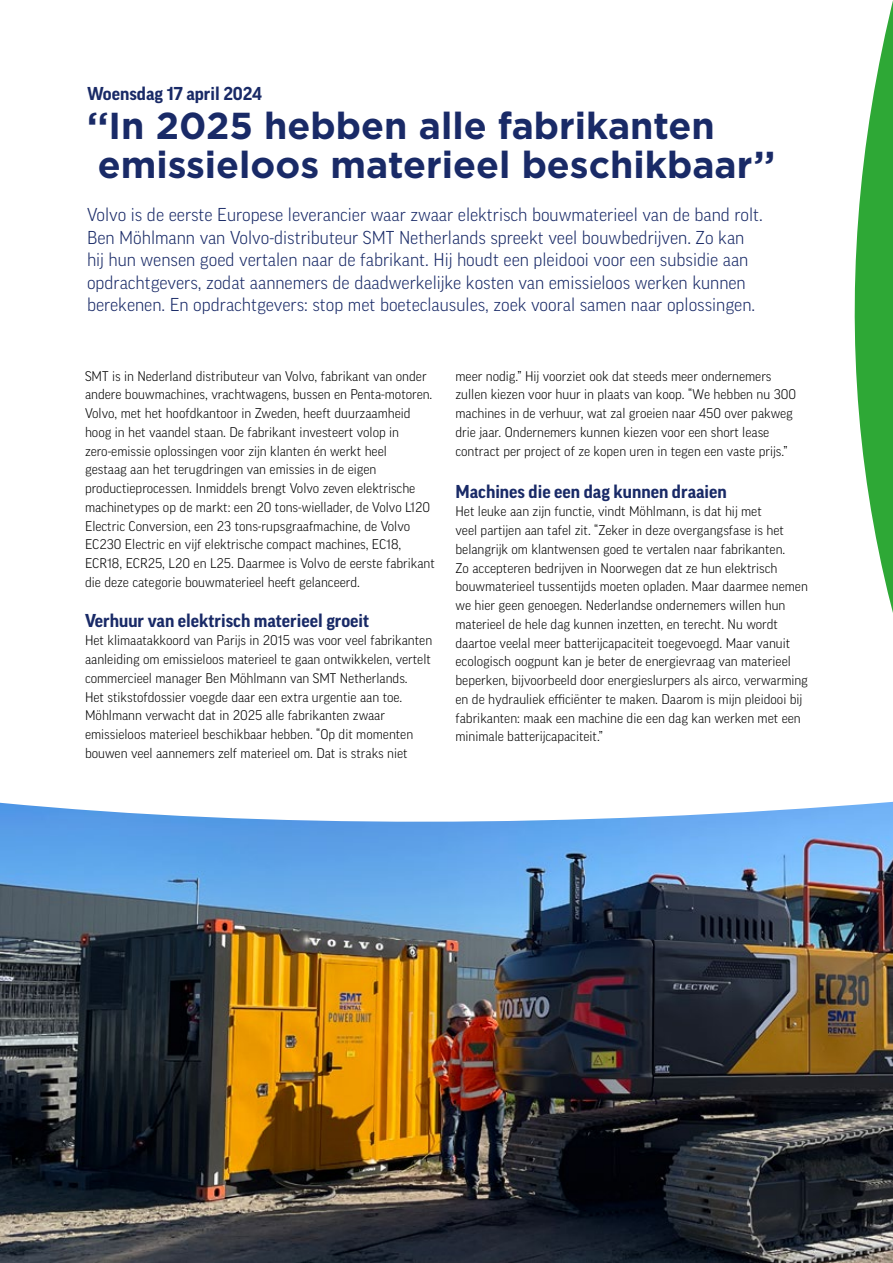
<style>
.page{position:relative;width:893px;height:1263px;background:#fff}
.page>*{position:absolute;margin:0;border:0;box-sizing:border-box;transform-origin:0 0}
.t1{font:700 37.5px/39px "Gotham";color:#192a67}
.t2{font:300 18px/22.5px "Good Pro";color:#192a67}
.t3{font:700 18px "Good Pro";color:#192a67}
.t4{font:300 13.5px/18.8px "Good Pro";color:#000}
</style>
<div class="page">
<svg style="left:854px;top:1px;width:39px;height:801px"></svg>
<img style="left:0;top:802px;width:893px;height:461px">
<h2 class="t3" style="left:87px;top:83px;width:177px">Woensdag 17 april 2024</h2>
<h1 class="t1" style="left:87px;top:106px;width:690px">‘‘In 2025 hebben alle fabrikanten emissieloos materieel beschikbaar’’</h1>
<p class="t2" style="left:87px;top:204px;width:677px">Volvo is de eerste Europese leverancier waar zwaar elektrisch bouwmaterieel van de band rolt.<br>Ben Möhlmann van Volvo-distributeur SMT Netherlands spreekt veel bouwbedrijven. Zo kan hij hun wensen goed vertalen naar de fabrikant. Hij houdt een pleidooi voor een subsidie aan opdrachtgevers, zodat aannemers de daadwerkelijke kosten van emissieloos werken kunnen berekenen. En opdrachtgevers: stop met boeteclausules, zoek vooral samen naar oplossingen.</p>
<p class="t4" style="left:85px;top:366px;width:351px">SMT is in Nederland distributeur van Volvo, fabrikant van onder andere bouwmachines, vrachtwagens, bussen en Penta-motoren.<br>Volvo, met het hoofdkantoor in Zweden, heeft duurzaamheid hoog in het vaandel staan. De fabrikant investeert volop in zero-emissie oplossingen voor zijn klanten én werkt heel<br>gestaag aan het terugdringen van emissies in de eigen productieprocessen. Inmiddels brengt Volvo zeven elektrische machinetypes op de markt: een 20 tons-wiellader, de Volvo L120<br>Electric Conversion, een 23 tons-rupsgraafmachine, de Volvo EC230 Electric en vijf elektrische compact machines, EC18, ECR18, ECR25, L20 en L25. Daarmee is Volvo de eerste fabrikant die deze categorie bouwmaterieel heeft gelanceerd.</p>
<h2 class="t3" style="left:85px;top:610px;width:286px">Verhuur van elektrisch materieel groeit</h2>
<p class="t4" style="left:85px;top:631px;width:349px">Het klimaatakkoord van Parijs in 2015 was voor veel fabrikanten aanleiding om emissieloos materieel te gaan ontwikkelen, vertelt commercieel manager Ben Möhlmann van SMT Netherlands.<br>Het stikstofdossier voegde daar een extra urgentie aan toe.<br>Möhlmann verwacht dat in 2025 alle fabrikanten zwaar emissieloos materieel beschikbaar hebben. “Op dit momenten bouwen veel aannemers zelf materieel om. Dat is straks niet</p>
<p class="t4" style="left:455px;top:366px;width:342px">meer nodig.” Hij voorziet ook dat steeds meer ondernemers zullen kiezen voor huur in plaats van koop. “We hebben nu 300 machines in de verhuur, wat zal groeien naar 450 over pakweg drie jaar. Ondernemers kunnen kiezen voor een short lease contract per project of ze kopen uren in tegen een vaste prijs.”</p>
<h2 class="t3" style="left:455px;top:481px;width:273px">Machines die een dag kunnen draaien</h2>
<p class="t4" style="left:455px;top:502px;width:354px">Het leuke aan zijn functie, vindt Möhlmann, is dat hij met<br>veel partijen aan tafel zit. “Zeker in deze overgangsfase is het belangrijk om klantwensen goed te vertalen naar fabrikanten.<br>Zo accepteren bedrijven in Noorwegen dat ze hun elektrisch bouwmaterieel tussentijds moeten opladen. Maar daarmee nemen we hier geen genoegen. Nederlandse ondernemers willen hun materieel de hele dag kunnen inzetten, en terecht. Nu wordt daartoe veelal meer batterijcapaciteit toegevoegd. Maar vanuit ecologisch oogpunt kan je beter de energievraag van materieel beperken, bijvoorbeeld door energieslurpers als airco, verwarming en de hydrauliek efficiënter te maken. Daarom is mijn pleidooi bij fabrikanten: maak een machine die een dag kan werken met een minimale batterijcapaciteit.”</p>
</div>
